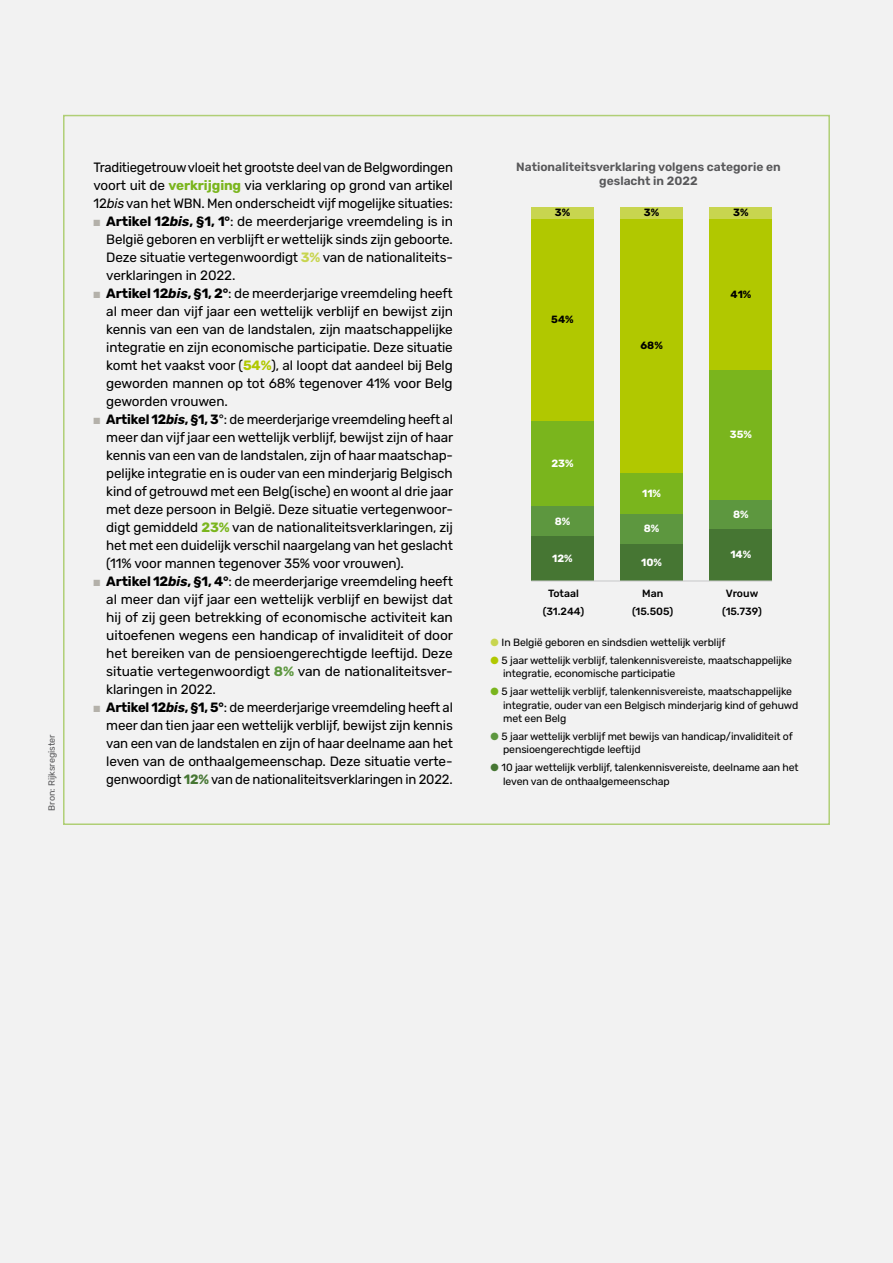
<style>
.page{position:relative;width:893px;height:1263px;background:#f2f2f2}
.page>*{position:absolute;margin:0;border:0;box-sizing:border-box;transform-origin:0 0}
.Body_insprong_cijferdeel{font:13.5px/18px "Rubik";letter-spacing:-.01em;color:#000;text-align:justify}
.t1{font:600 12px/13.8px "Rubik";color:#58585a;text-align:center}
.t2{font:10.5px/13.5px "Rubik";letter-spacing:-.01em;color:#000}
.t3{font:500 10.5px/18px "Rubik";color:#000;text-align:center}
.t4{font:700 10.5px "Rubik";color:#fff}
.t5{font:700 10.5px "Rubik";color:#000}
.t6{font:9px "Rubik";color:#58585a}
.s1{font-weight:700;color:#7ab51d}
.s2{font-style:italic}
.s3{color:#b4b1aa}
.s4{font-weight:700}
.s5{font-weight:700;font-style:italic}
.s6{font-weight:700;color:#c8d54f}
.s7{font-weight:700;color:#b1c800}
.s8{font-weight:700;color:#5d973f}
.s9{font-weight:700;color:#467633}
.s10{color:#c8d54f}
.s11{color:#b1c800}
.s12{color:#7ab51d}
.s13{color:#5d973f}
.s14{color:#467633}
</style>
<div class="page">
<div style="left:531px;top:536px;width:63px;height:45px;background:#467633"></div>
<div style="left:531px;top:506px;width:63px;height:30px;background:#5d973f"></div>
<div style="left:531px;top:420px;width:63px;height:86px;background:#7ab51d"></div>
<div style="left:531px;top:219px;width:63px;height:201px;background:#b1c800"></div>
<div style="left:531px;top:207px;width:63px;height:12px;background:#c8d54f"></div>
<div style="left:620px;top:544px;width:63px;height:37px;background:#467633"></div>
<div style="left:620px;top:514px;width:63px;height:30px;background:#5d973f"></div>
<div style="left:620px;top:473px;width:63px;height:41px;background:#7ab51d"></div>
<div style="left:620px;top:219px;width:63px;height:254px;background:#b1c800"></div>
<div style="left:620px;top:207px;width:63px;height:12px;background:#c8d54f"></div>
<div style="left:710px;top:529px;width:62px;height:52px;background:#467633"></div>
<div style="left:710px;top:500px;width:62px;height:29px;background:#5d973f"></div>
<div style="left:710px;top:370px;width:62px;height:130px;background:#7ab51d"></div>
<div style="left:710px;top:219px;width:62px;height:151px;background:#b1c800"></div>
<div style="left:710px;top:207px;width:62px;height:12px;background:#c8d54f"></div>
<hr style="left:531px;top:581px;width:241px;height:1px;background:#c6c7c8">
<p class="t6" style="left:47px;top:811px;width:78px;rotate:-90deg">Bron: Rijksregister</p>
<p class="Body_insprong_cijferdeel" style="left:94px;top:159px;width:361px">Traditiegetrouw vloeit het grootste deel van de Belgwordingen voort uit de <span class="s1">verkrijging</span> via verklaring op grond van artikel 12<span class="s2">bis</span> van het WBN. Men onderscheidt vijf mogelijke situaties:</p>
<p class="Body_insprong_cijferdeel" style="left:106px;top:213px;width:348px;text-indent:-13px"><span class="s3">■</span> <span class="s4">Artikel 12</span><span class="s5">bis</span><span class="s4">, §1, 1°</span>: de meerderjarige vreemdeling is in België geboren en verblijft er wettelijk sinds zijn geboorte.<br>Deze situatie vertegenwoordigt <span class="s6">3%</span> van de nationaliteits&shy;verklaringen in 2022.</p>
<p class="Body_insprong_cijferdeel" style="left:106px;top:285px;width:348px;text-indent:-13px"><span class="s3">■</span> <span class="s4">Artikel 12</span><span class="s5">bis</span><span class="s4">, §1, 2°</span>: de meerderjarige vreemdeling heeft al meer dan vijf jaar een wettelijk verblijf en bewijst zijn kennis van een van de landstalen, zijn maatschappelijke integratie en zijn economische participatie. Deze situatie komt het vaakst voor (<span class="s7">54%</span>), al loopt dat aandeel bij Belg geworden mannen op tot 68% tegenover 41% voor Belg geworden vrouwen.</p>
<p class="Body_insprong_cijferdeel" style="left:106px;top:411px;width:348px;text-indent:-13px"><span class="s3">■</span> <span class="s4">Artikel 12</span><span class="s5">bis</span><span class="s4">, §1, 3</span>°: de meerderjarige vreemdeling heeft al meer dan vijf jaar een wettelijk verblijf, bewijst zijn of haar kennis van een van de landstalen, zijn of haar maatschap&shy;pelijke integratie en is ouder van een minderjarig Belgisch kind of getrouwd met een Belg(ische) en woont al drie jaar met deze persoon in België. Deze situatie vertegenwoor&shy;digt gemiddeld <span class="s1">23%</span> van de nationaliteitsverklaringen, zij het met een duidelijk verschil naargelang van het geslacht (11% voor mannen tegenover 35% voor vrouwen).</p>
<p class="Body_insprong_cijferdeel" style="left:106px;top:573px;width:348px;text-indent:-13px"><span class="s3">■</span> <span class="s4">Artikel 12</span><span class="s5">bis</span><span class="s4">, §1, 4°</span>: de meerderjarige vreemdeling heeft al meer dan vijf jaar een wettelijk verblijf en bewijst dat hij of zij geen betrekking of economische activiteit kan uitoefenen wegens een handicap of invaliditeit of door het bereiken van de pensioengerechtigde leeftijd. Deze situatie vertegenwoordigt <span class="s8">8%</span> van de nationaliteitsver&shy;klaringen in 2022.</p>
<p class="Body_insprong_cijferdeel" style="left:106px;top:699px;width:348px;text-indent:-13px"><span class="s3">■</span> <span class="s4">Artikel 12</span><span class="s5">bis</span><span class="s4">, §1, 5°</span>: de meerderjarige vreemdeling heeft al meer dan tien jaar een wettelijk verblijf, bewijst zijn kennis van een van de landstalen en zijn of haar deelname aan het leven van de onthaalgemeenschap. Deze situatie verte&shy;genwoordigt <span class="s9">12%</span> van de nationaliteitsverklaringen in 2022.</p>
<p class="t1" style="left:516px;top:160px;width:266px">Nationaliteitsverklaring volgens categorie en geslacht in 2022</p>
<p class="t5" style="left:555px;top:207px;width:17px">3%</p>
<p class="t5" style="left:644px;top:207px;width:17px">3%</p>
<p class="t5" style="left:733px;top:207px;width:17px">3%</p>
<p class="t5" style="left:551px;top:313px;width:24px">54%</p>
<p class="t4" style="left:551px;top:457px;width:24px">23%</p>
<p class="t4" style="left:555px;top:515px;width:17px">8%</p>
<p class="t4" style="left:552px;top:552px;width:22px">12%</p>
<p class="t5" style="left:640px;top:340px;width:24px">68%</p>
<p class="t4" style="left:642px;top:487px;width:20px">11%</p>
<p class="t4" style="left:644px;top:523px;width:17px">8%</p>
<p class="t4" style="left:641px;top:556px;width:22px">10%</p>
<p class="t5" style="left:731px;top:288px;width:22px">41%</p>
<p class="t4" style="left:730px;top:429px;width:24px">35%</p>
<p class="t4" style="left:733px;top:508px;width:17px">8%</p>
<p class="t4" style="left:730px;top:549px;width:22px">14%</p>
<p class="t3" style="left:543px;top:585px;width:43px">Totaal (31.244)</p>
<p class="t3" style="left:632px;top:585px;width:43px">Man (15.505)</p>
<p class="t3" style="left:722px;top:585px;width:41px">Vrouw (15.739)</p>
<p class="t2" style="left:490px;top:636px;width:237px"><span class="s10">●</span> In België geboren en sindsdien wettelijk verblijf</p>
<p class="t2" style="left:503px;top:654px;width:290px;text-indent:-13px"><span class="s11">●</span> 5 jaar wettelijk verblijf, talenkennisvereiste, maatschappelijke integratie, economische participatie</p>
<p class="t2" style="left:503px;top:685px;width:297px;text-indent:-13px"><span class="s12">●</span> 5 jaar wettelijk verblijf, talenkennisvereiste, maatschappelijke integratie, ouder van een Belgisch minderjarig kind of gehuwd met een Belg</p>
<p class="t2" style="left:503px;top:730px;width:291px;text-indent:-13px"><span class="s13">●</span> 5 jaar wettelijk verblijf met bewijs van handicap/invaliditeit of pensioengerechtigde leeftijd</p>
<p class="t2" style="left:503px;top:761px;width:297px;text-indent:-13px"><span class="s14">●</span> 10 jaar wettelijk verblijf, talenkennisvereiste, deelname aan het leven van de onthaalgemeenschap</p>
</div>
